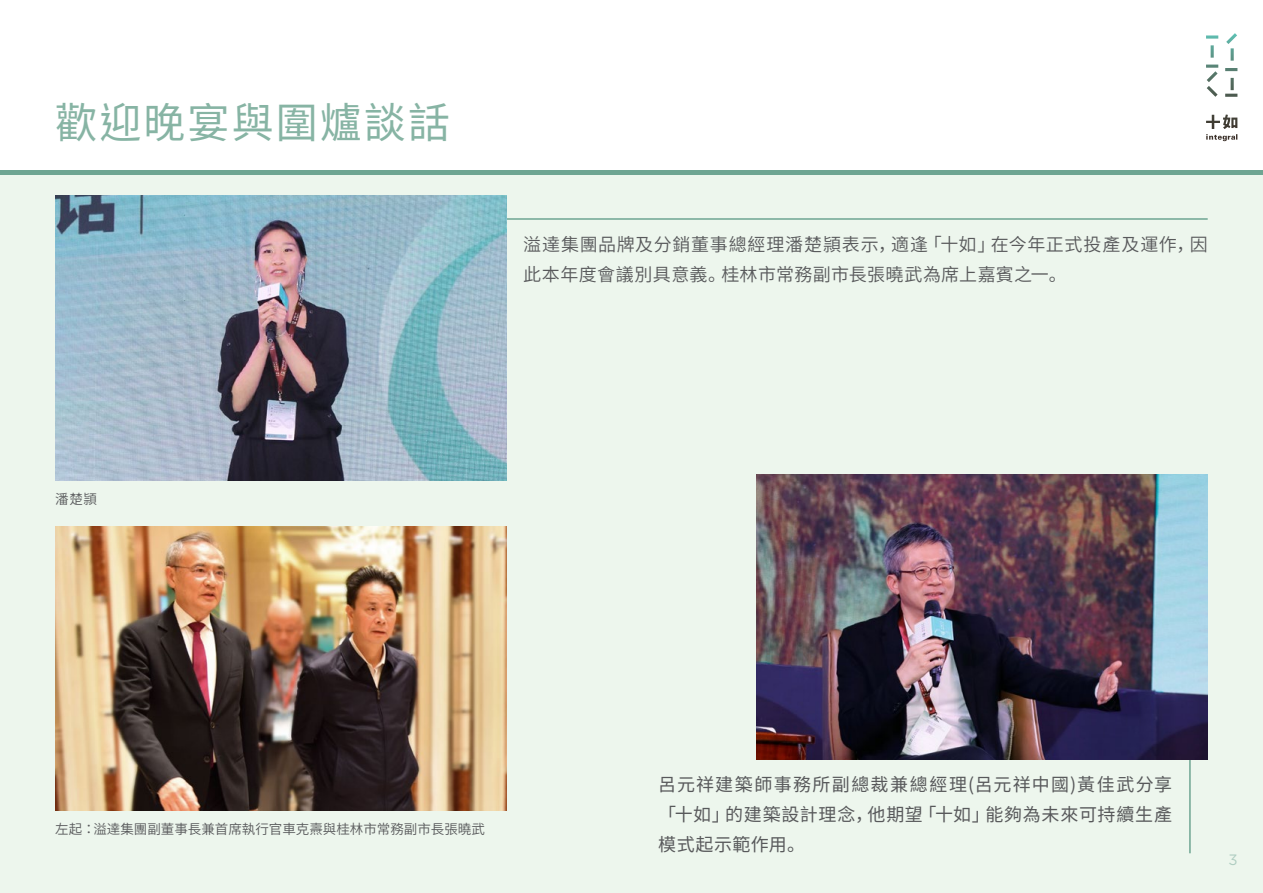
<style>
.page{position:relative;width:1263px;height:893px;background:#edf6ed}
.page>*{position:absolute;margin:0;border:0;box-sizing:border-box;transform-origin:0 0}
.t1{font:42px "Source Han Sans TW";letter-spacing:.05em;color:#87b4a4}
.t2{font:18px/30px "Source Han Sans CN";letter-spacing:.035em;color:#58595b}
.t3{font:18px/30px "Source Han Sans CN";letter-spacing:.045em;color:#58595b;text-align:justify}
.t4{font:15px "Gotham";color:#afcdc1}
.t5{font:13.5px "Source Han Sans CN";color:#58595b}
.t6{font:600 13.5px "Noto Sans CJ Ksc";color:#58595b}
</style>
<div class="page">
<div style="left:0;top:0;width:1263px;height:170px;background:#fff"></div>
<svg style="left:1206px;top:33px;width:31px;height:108px"></svg>
<div style="left:0;top:170px;width:1263px;height:5px;background:#6ea592"></div>
<hr style="left:489px;top:218px;width:719px;height:2px;background:#6ea592">
<img style="left:55px;top:196px;width:451px;height:284px">
<img style="left:55px;top:526px;width:451px;height:285px">
<hr style="left:1189px;top:487px;width:2px;height:366px;background:#6ea592">
<img style="left:757px;top:475px;width:451px;height:285px">
<h1 class="t1" style="left:55px;top:99px;width:396px">歡迎晚宴與圍爐談話</h1>
<p class="t2" style="left:523px;top:230px;width:686px">溢達集團品牌及分銷董事總經理潘楚頴表示，適逢「十如」在今年正式投產及運作，因此本年度會議別具意義。桂林市常務副市長張曉武為席上嘉賓之一。</p>
<p class="t6" style="left:55px;top:491px;width:43px">潘楚頴</p>
<p class="t5" style="left:55px;top:822px;width:431px">左起:溢達集團副董事長兼首席執行官車克燾與桂林市常務副市長張曉武</p>
<p class="t3" style="left:658px;top:770px;width:515px">呂元祥建築師事務所副總裁兼總經理(呂元祥中國)黃佳武分享「十如」的建築設計理念，他期望「十如」能夠為未來可持續生產模式起示範作用。</p>
<p class="t4" style="left:1228px;top:850px;width:11px">3</p>
</div>
